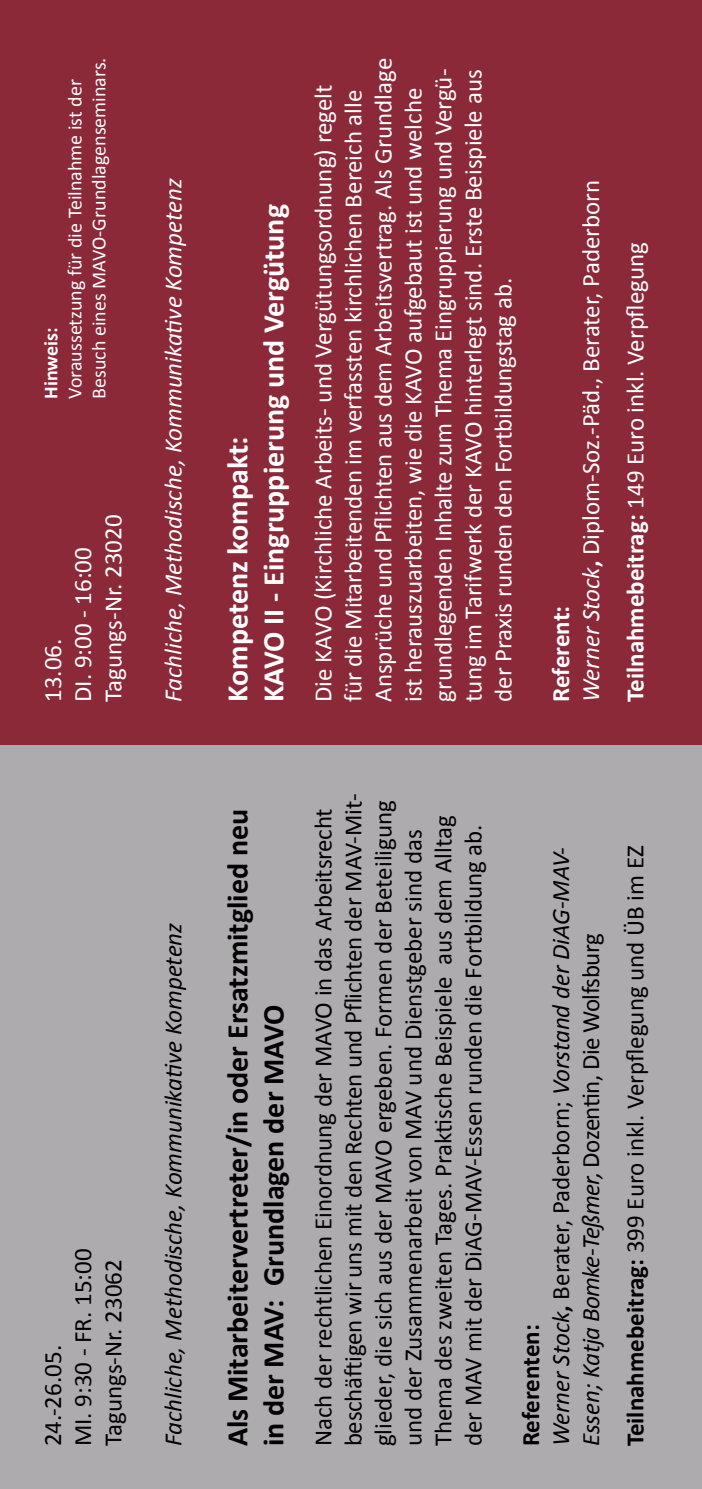
<style>
.page{position:relative;width:702px;height:1489px;background:#fff}
.page>*{position:absolute;margin:0;border:0;box-sizing:border-box;transform-origin:0 0}
.t1{font:700 30px/36px "Calibri";color:#000}
.t2{font:700 30px/36px "Calibri";color:#fff}
.t3{font:25px/30px "Calibri";color:#fff}
.t4{font:25px/30px "Calibri";color:#000}
.t5{font:italic 25px/30px "Calibri";color:#000}
.t6{font:italic 25px "Calibri";color:#fff}
.t7{font:20px/24px "Calibri";color:#fff}
.t8{font:700 20px "Calibri";color:#fff}
.s1{font-weight:700}
.s2{font-style:italic}
.s3{font-weight:700;font-style:normal}
.s4{font-style:normal}
</style>
<div class="page">
<div style="left:0;top:744px;width:702px;height:744px;background:#adabad"></div>
<div style="left:0;top:0;width:702px;height:744px;background:#8b2939"></div>
<p class="t8" style="left:37px;top:399px;width:73px;rotate:-90deg">Hinweis:</p>
<p class="t7" style="left:62px;top:399px;width:343px;rotate:-90deg">Voraussetzung für die Teilnahme ist der<br>Besuch eines MAVO-Grundlagenseminars.</p>
<p class="t3" style="left:37px;top:702px;width:189px;rotate:-90deg">13.06.<br>DI. 9:00 - 16:00<br>Tagungs-Nr. 23020</p>
<p class="t6" style="left:156px;top:702px;width:525px;rotate:-90deg">Fachliche, Methodische, Kommunikative Kompetenz</p>
<p class="t4" style="left:37px;top:1446px;width:199px;rotate:-90deg">24.-26.05.<br>MI. 9:30 - FR. 15:00<br>Tagungs-Nr. 23062</p>
<p class="t5" style="left:157px;top:1446px;width:525px;rotate:-90deg">Fachliche, Methodische, Kommunikative Kompetenz</p>
<p class="t2" style="left:218px;top:702px;width:499px;rotate:-90deg">Kompetenz kompakt:<br>KAVO II - Eingruppierung und Vergütung</p>
<p class="t3" style="left:307px;top:702px;width:645px;rotate:-90deg">Die KAVO (Kirchliche Arbeits- und Vergütungsordnung) regelt für die Mitarbeitenden im verfassten kirchlichen Bereich alle Ansprüche und Pflichten aus dem Arbeitsvertrag. Als Grundlage ist herauszuarbeiten, wie die KAVO aufgebaut ist und welche grundlegenden Inhalte zum Thema Eingruppierung und Vergü&shy;tung im Tarifwerk der KAVO hinterlegt sind. Erste Beispiele aus der Praxis runden den Fortbildungstag ab.</p>
<p class="t3" style="left:545px;top:702px;width:523px;rotate:-90deg"><span class="s1">Referent:<br></span><span class="s2">Werner Stock</span><span class="s1">,</span> Diplom-Soz.-Päd., Berater, Paderborn</p>
<p class="t3" style="left:619px;top:702px;width:461px;rotate:-90deg"><span class="s1">Teilnahmebeitrag:</span> 149 Euro inkl. Verpflegung</p>
<p class="t1" style="left:218px;top:1446px;width:639px;rotate:-90deg">Als Mitarbeitervertreter/in oder Ersatzmitglied neu in der MAV: Grundlagen der MAVO</p>
<p class="t4" style="left:307px;top:1446px;width:654px;rotate:-90deg">Nach der rechtlichen Einordnung der MAVO in das Arbeitsrecht beschäftigen wir uns mit den Rechten und Pflichten der MAV-Mit&shy;glieder, die sich aus der MAVO ergeben. Formen der Beteiligung und der Zusammenarbeit von MAV und Dienstgeber sind das Thema des zweiten Tages. Praktische Beispiele aus dem Alltag der MAV mit der DiAG-MAV-Essen runden die Fortbildung ab.</p>
<p class="t5" style="left:514px;top:1446px;width:601px;rotate:-90deg"><span class="s3">Referenten:<br></span>Werner Stock<span class="s3">,</span> <span class="s4">Berater, Paderborn;</span> Vorstand der DiAG-MAV-<br>Essen; Katja Bomke-Teßmer, <span class="s4">Dozentin, Die Wolfsburg</span></p>
<p class="t4" style="left:619px;top:1446px;width:602px;rotate:-90deg"><span class="s1">Teilnahmebeitrag:</span> 399 Euro inkl. Verpflegung und ÜB im EZ</p>
</div>
